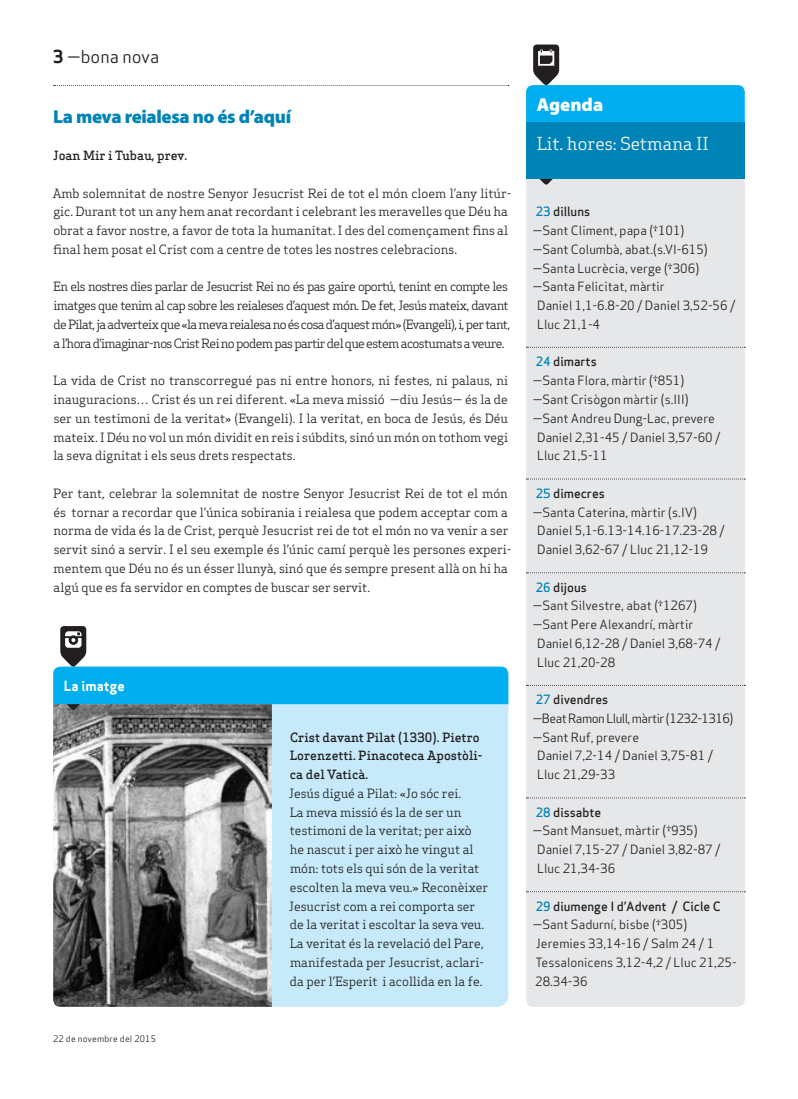
<style>
.page{position:relative;width:798px;height:1099px;background:#fff}
.page>*{position:absolute;margin:0;border:0;box-sizing:border-box;transform-origin:0 0}
.Titular_Petit{font:900 18.75px "Myriad Pro";letter-spacing:-.02em;color:#0083b6}
.Titular_Secció{font:900 18.75px "Myriad Pro";color:#fff}
.Subtitol_Secció{font:17.5px "Apex Serif";color:#fff}
.Capçalera{font:17.5px "Apex Sans Book T";color:#231f20}
.Titular_Secció_Petit{font:13.75px "Apex Sans Bold T";color:#fff}
.Text_General{font:12.5px/18.8px "Apex Serif";color:#231f20}
.Text_General-2{font:12.5px/18.8px "Apex Sans Book T";color:#231f20}
.Text_General-3{font:12.5px/18.8px "Apex Serif";letter-spacing:-.05em;color:#231f20}
.Text_General-4{font:12.5px "Apex Sans Medium T";color:#231f20}
.Text_General-5{font:500 12.5px/18.8px "Apex Serif";color:#231f20}
.Text_General-6{font:12.5px "Apex Sans Book T";letter-spacing:-.04em;color:#231f20}
.Autors{font:500 12.5px "Apex Serif";color:#231f20}
.Data_Peu{font:8.75px "Apex Sans Book T";letter-spacing:.02em;color:#231f20}
.s1{font-family:"Apex Sans Bold T"}
.s2{color:#0083b6}
</style>
<div class="page">
<div style="left:526px;top:179px;width:218px;height:827px;background:#e6e7e9"></div>
<svg style="left:526px;top:347px;width:219px;height:1px"></svg>
<svg style="left:526px;top:478px;width:219px;height:1px"></svg>
<svg style="left:526px;top:685px;width:219px;height:1px"></svg>
<svg style="left:526px;top:572px;width:219px;height:1px"></svg>
<svg style="left:526px;top:891px;width:219px;height:1px"></svg>
<svg style="left:526px;top:797px;width:219px;height:1px"></svg>
<svg style="left:54px;top:85px;width:454px;height:1px"></svg>
<div style="left:526px;top:123px;width:218px;height:56px;background:#0083b6"></div>
<svg style="left:526px;top:45px;width:218px;height:78px"></svg>
<svg style="left:539px;top:179px;width:13px;height:6px"></svg>
<div style="left:53px;top:666px;width:455px;height:340px;background:#c6eafa;border-radius:11px"></div>
<img style="left:53px;top:710px;width:219px;height:296px">
<svg style="left:53px;top:626px;width:455px;height:84px"></svg>
<p class="Capçalera" style="left:53px;top:46px;width:107px"><span class="s1">3</span> —bona nova</p>
<p class="Titular_Petit" style="left:53px;top:104px;width:239px">La meva reialesa no és d’aquí</p>
<p class="Autors" style="left:53px;top:148px;width:136px">Joan Mir i Tubau, prev.</p>
<p class="Text_General" style="left:53px;top:183px;width:460px">Amb solemnitat de nostre Senyor Jesucrist Rei de tot el món cloem l’any litúr&shy;gic. Durant tot un any hem anat recordant i celebrant les meravelles que Déu ha obrat a favor nostre, a favor de tota la humanitat. I des del començament fins al final hem posat el Crist com a centre de totes les nostres celebracions.</p>
<p class="Text_General-3" style="left:53px;top:277px;width:458px">En els nostres dies parlar de Jesucrist Rei no és pas gaire oportú, tenint en compte les imatges que tenim al cap sobre les reialeses d’aquest món. De fet, Jesús mateix, davant de Pilat, ja adverteix que «la meva reialesa no és cosa d’aquest món» (Evangeli), i, per tant, a l’hora d’imaginar-nos Crist Rei no podem pas partir del que estem acostumats a veure.</p>
<p class="Text_General" style="left:53px;top:371px;width:456px;text-align:justify">La vida de Crist no transcorregué pas ni entre honors, ni festes, ni palaus, ni inauguracions… Crist és un rei diferent. «La meva missió —diu Jesús— és la de ser un testimoni de la veritat» (Evangeli). I la veritat, en boca de Jesús, és Déu mateix. I Déu no vol un món dividit en reis i súbdits, sinó un món on tothom vegi la seva dignitat i els seus drets respectats.</p>
<p class="Text_General" style="left:53px;top:483px;width:459px">Per tant, celebrar la solemnitat de nostre Senyor Jesucrist Rei de tot el món és tornar a recordar que l’única sobirania i reialesa que podem acceptar com a norma de vida és la de Crist, perquè Jesucrist rei de tot el món no va venir a ser servit sinó a servir. I el seu exemple és l’únic camí perquè les persones experi&shy;mentem que Déu no és un ésser llunyà, sinó que és sempre present allà on hi ha algú que es fa servidor en comptes de buscar ser servit.</p>
<p class="Titular_Secció_Petit" style="left:64px;top:677px;width:62px">La imatge</p>
<p class="Data_Peu" style="left:53px;top:1032px;width:104px">22 de novembre del 2015</p>
<p class="Text_General-5" style="left:290px;top:727px;width:194px">Crist davant Pilat (1330). Pietro<br>Lorenzetti. Pinacoteca Apostòli&shy;ca del Vaticà.</p>
<p class="Text_General" style="left:289px;top:783px;width:201px">Jesús digué a Pilat: «Jo sóc rei.<br>La meva missió és la de ser un testimoni de la veritat; per això<br>he nascut i per això he vingut al món: tots els qui són de la veritat escolten la meva veu.» Reconèixer Jesucrist com a rei comporta ser de la veritat i escoltar la seva veu.<br>La veritat és la revelació del Pare, manifestada per Jesucrist, aclari&shy;da per l’Esperit i acollida en la fe.</p>
<p class="Titular_Secció" style="left:536px;top:92px;width:68px">Agenda</p>
<p class="Subtitol_Secció" style="left:536px;top:133px;width:174px">Lit. hores: Setmana II</p>
<p class="Text_General-4" style="left:535px;top:204px;width:56px"><span class="s2">23</span> dilluns</p>
<p class="Text_General-2" style="left:532px;top:221px;width:153px">—Sant Climent, papa (†101)</p>
<p class="Text_General-2" style="left:532px;top:240px;width:176px">—Sant Columbà, abat.(s.VI-615)</p>
<p class="Text_General-2" style="left:532px;top:258px;width:168px">—Santa Lucrècia, verge (†306)</p>
<p class="Text_General-2" style="left:532px;top:277px;width:134px">—Santa Felicitat, màrtir</p>
<p class="Text_General-2" style="left:537px;top:296px;width:200px">Daniel 1,1-6.8-20 / Daniel 3,52-56 /<br>Lluc 21,1-4</p>
<p class="Text_General-4" style="left:535px;top:354px;width:62px"><span class="s2">24</span> dimarts</p>
<p class="Text_General-2" style="left:532px;top:371px;width:153px">—Santa Flora, màrtir (†851)</p>
<p class="Text_General-2" style="left:532px;top:390px;width:157px">—Sant Crisògon màrtir (s.III)</p>
<p class="Text_General-2" style="left:532px;top:408px;width:184px">—Sant Andreu Dung-Lac, prevere</p>
<p class="Text_General-2" style="left:537px;top:427px;width:185px">Daniel 2,31-45 / Daniel 3,57-60 /<br>Lluc 21,5-11</p>
<p class="Text_General-4" style="left:535px;top:485px;width:71px"><span class="s2">25</span> dimecres</p>
<p class="Text_General-2" style="left:532px;top:502px;width:166px">—Santa Caterina, màrtir (s.IV)</p>
<p class="Text_General-2" style="left:537px;top:521px;width:189px">Daniel 5,1-6.13-14.16-17.23-28 /<br>Daniel 3,62-67 / Lluc 21,12-19</p>
<p class="Text_General-4" style="left:535px;top:579px;width:52px"><span class="s2">26</span> dijous</p>
<p class="Text_General-2" style="left:532px;top:596px;width:166px">—Sant Silvestre, abat (†1267)</p>
<p class="Text_General-2" style="left:532px;top:615px;width:162px">—Sant Pere Alexandrí, màrtir</p>
<p class="Text_General-2" style="left:537px;top:633px;width:185px">Daniel 6,12-28 / Daniel 3,68-74 /<br>Lluc 21,20-28</p>
<p class="Text_General-4" style="left:535px;top:691px;width:74px"><span class="s2">27</span> divendres</p>
<p class="Text_General-6" style="left:532px;top:710px;width:202px">—Beat Ramon Llull, màrtir (1232-1316)</p>
<p class="Text_General-2" style="left:532px;top:727px;width:108px">—Sant Ruf, prevere</p>
<p class="Text_General-2" style="left:537px;top:746px;width:177px">Daniel 7,2-14 / Daniel 3,75-81 /</p>
<p class="Text_General-2" style="left:537px;top:765px;width:79px">Lluc 21,29-33</p>
<p class="Text_General-4" style="left:535px;top:804px;width:67px"><span class="s2">28</span> dissabte</p>
<p class="Text_General-2" style="left:532px;top:821px;width:166px">—Sant Mansuet, màrtir (†935)</p>
<p class="Text_General-2" style="left:537px;top:840px;width:185px">Daniel 7,15-27 / Daniel 3,82-87 /<br>Lluc 21,34-36</p>
<p class="Text_General-4" style="left:535px;top:897px;width:186px"><span class="s2">29</span> diumenge I d’Advent / Cicle C</p>
<p class="Text_General-2" style="left:532px;top:915px;width:156px">—Sant Sadurní, bisbe (†305)</p>
<p class="Text_General-2" style="left:535px;top:933px;width:203px">Jeremies 33,14-16 / Salm 24 / 1<br>Tessalonicens 3,12-4,2 / Lluc 21,25-<br>28.34-36</p>
</div>
